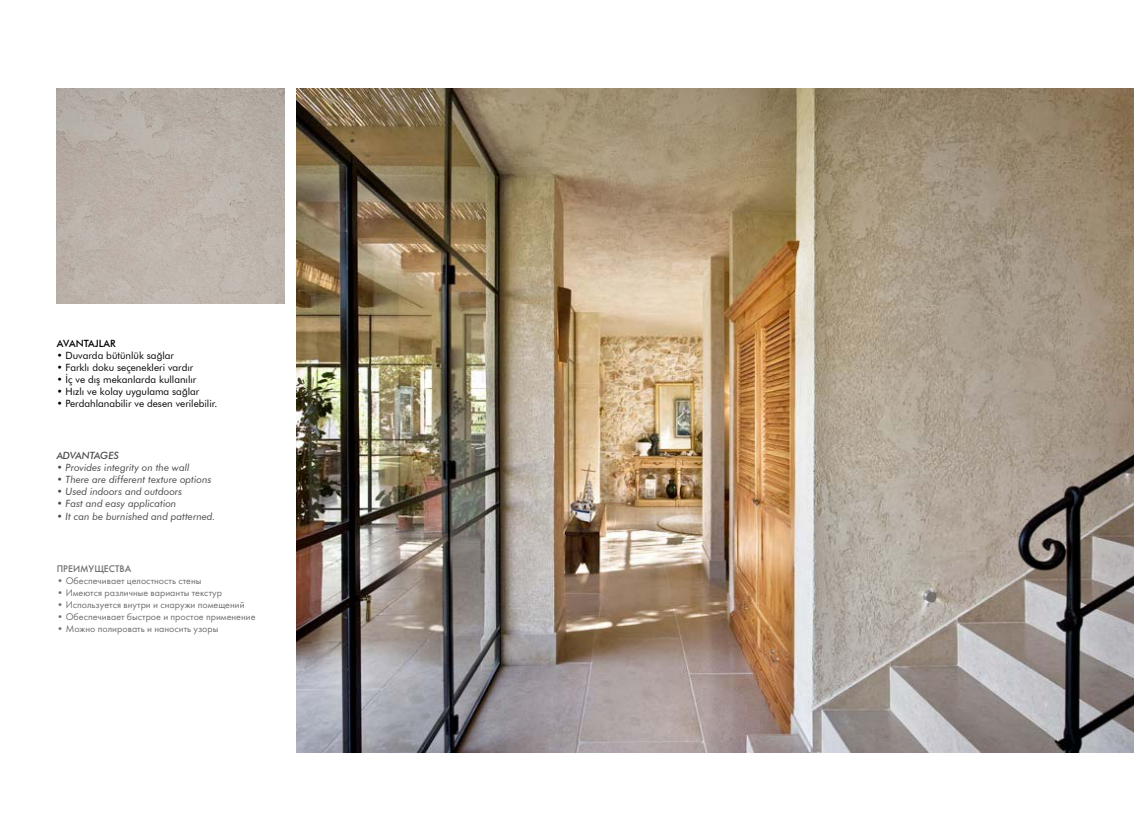
<style>
.page{position:relative;width:1134px;height:837px;background:#fff}
.page>*{position:absolute;margin:0;border:0;box-sizing:border-box;transform-origin:0 0}
.t1{font:10px "Futura Book C";color:#706f6f}
.t2{font:10px "Futura BT";color:#000}
.t3{font:italic 10px "Futura BT";color:#4a4a49}
.t4{font:10px "Futura Medium C";color:#706f6f}
.t5{font:500 10px "Futura BT";color:#000}
.t6{font:italic 500 10px "Futura BT";color:#4a4a49}
</style>
<div class="page">
<img style="left:57px;top:89px;width:228px;height:214px">
<img style="left:296px;top:89px;width:838px;height:663px">
<p class="t5" style="left:57px;top:337px;width:60px">AVANTAJLAR</p>
<p class="t2" style="left:57px;top:349px;width:119px">• Duvarda bütünlük sağlar</p>
<p class="t2" style="left:57px;top:361px;width:138px">• Farklı doku seçenekleri vardır</p>
<p class="t2" style="left:57px;top:373px;width:141px">• İç ve dış mekanlarda kullanılır</p>
<p class="t2" style="left:57px;top:385px;width:144px">• Hızlı ve kolay uygulama sağlar</p>
<p class="t2" style="left:57px;top:397px;width:162px">• Perdahlanabilir ve desen verilebilir.</p>
<p class="t6" style="left:57px;top:449px;width:64px">ADVANTAGES</p>
<p class="t3" style="left:57px;top:461px;width:134px">• Provides integrity on the wall</p>
<p class="t3" style="left:57px;top:473px;width:156px">• There are different texture options</p>
<p class="t3" style="left:57px;top:485px;width:127px">• Used indoors and outdoors</p>
<p class="t3" style="left:57px;top:497px;width:121px">• Fast and easy application</p>
<p class="t3" style="left:57px;top:509px;width:160px">• It can be burnished and patterned.</p>
<p class="t4" style="left:57px;top:563px;width:76px">ПРЕИМУЩЕСТВА</p>
<p class="t1" style="left:57px;top:575px;width:146px">• Обеспечивает целостность стены</p>
<p class="t1" style="left:57px;top:587px;width:167px">• Имеются различные варианты текстур</p>
<p class="t1" style="left:57px;top:599px;width:189px">• Используется внутри и снаружи помещений</p>
<p class="t1" style="left:57px;top:611px;width:200px">• Обеспечивает быстрое и простое применение</p>
<p class="t1" style="left:57px;top:623px;width:163px">• Можно полировать и наносить узоры</p>
</div>
